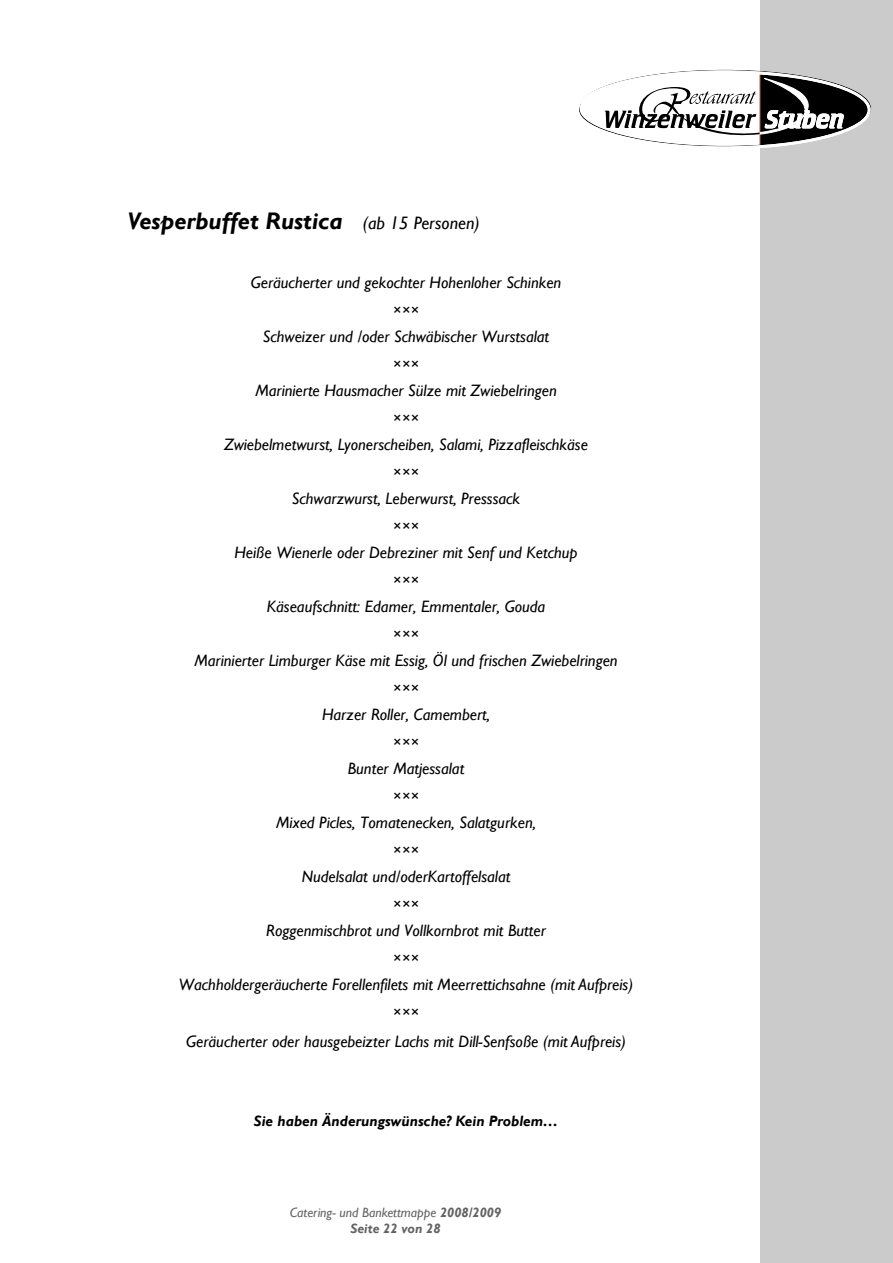
<style>
.page{position:relative;width:893px;height:1263px;background:#fff}
.page>*{position:absolute;margin:0;border:0;box-sizing:border-box;transform-origin:0 0}
.t1{font:italic 700 24px "Gill Sans";color:#000}
.t2{font:italic 16.5px "Gill Sans";color:#000}
.t3{font:italic 15px "Gill Sans";color:#000}
.t4{font:italic 700 15px "Gill Sans";color:#000}
.t5{font:italic 13.5px/16.2px "Gill Sans";color:#636363;text-align:center}
.s1{font-weight:400;font-size:18px}
.s2{font-weight:700}
</style>
<div class="page">
<div style="left:760px;top:0;width:133px;height:1263px;background:#cbcbcc"></div>
<svg style="left:579px;top:71px;width:291px;height:77px"></svg>
<h1 class="t1" style="left:128px;top:207px;width:354px">Vesperbuffet Rustica <span class="s1">(ab 15 Personen)</span></h1>
<p class="t2" style="left:251px;top:273px;width:312px">Geräucherter und gekochter Hohenloher Schinken</p>
<p class="t3" style="left:393px;top:301px;width:28px">×××</p>
<p class="t2" style="left:263px;top:327px;width:288px">Schweizer und /oder Schwäbischer Wurstsalat</p>
<p class="t3" style="left:393px;top:355px;width:28px">×××</p>
<p class="t2" style="left:255px;top:381px;width:303px">Marinierte Hausmacher Sülze mit Zwiebelringen</p>
<p class="t3" style="left:393px;top:409px;width:28px">×××</p>
<p class="t2" style="left:224px;top:435px;width:365px">Zwiebelmetwurst, Lyonerscheiben, Salami, Pizzafleischkäse</p>
<p class="t3" style="left:393px;top:463px;width:28px">×××</p>
<p class="t2" style="left:292px;top:489px;width:230px">Schwarzwurst, Leberwurst, Presssack</p>
<p class="t3" style="left:393px;top:517px;width:28px">×××</p>
<p class="t2" style="left:234px;top:543px;width:345px">Heiße Wienerle oder Debreziner mit Senf und Ketchup</p>
<p class="t3" style="left:393px;top:571px;width:28px">×××</p>
<p class="t2" style="left:267px;top:597px;width:280px">Käseaufschnitt: Edamer, Emmentaler, Gouda</p>
<p class="t3" style="left:393px;top:625px;width:28px">×××</p>
<p class="t2" style="left:194px;top:651px;width:425px">Marinierter Limburger Käse mit Essig, Öl und frischen Zwiebelringen</p>
<p class="t3" style="left:393px;top:679px;width:28px">×××</p>
<p class="t2" style="left:322px;top:705px;width:170px">Harzer Roller, Camembert,</p>
<p class="t3" style="left:393px;top:733px;width:28px">×××</p>
<p class="t2" style="left:348px;top:759px;width:118px">Bunter Matjessalat</p>
<p class="t3" style="left:393px;top:787px;width:28px">×××</p>
<p class="t2" style="left:276px;top:813px;width:261px">Mixed Picles, Tomatenecken, Salatgurken,</p>
<p class="t3" style="left:393px;top:841px;width:28px">×××</p>
<p class="t2" style="left:302px;top:867px;width:210px">Nudelsalat und/oderKartoffelsalat</p>
<p class="t3" style="left:393px;top:895px;width:28px">×××</p>
<p class="t2" style="left:266px;top:921px;width:281px">Roggenmischbrot und Vollkornbrot mit Butter</p>
<p class="t3" style="left:393px;top:949px;width:28px">×××</p>
<p class="t2" style="left:179px;top:975px;width:456px">Wachholdergeräucherte Forellenfilets mit Meerrettichsahne (mit Aufpreis)</p>
<p class="t3" style="left:393px;top:1003px;width:28px">×××</p>
<p class="t2" style="left:186px;top:1032px;width:441px">Geräucherter oder hausgebeizter Lachs mit Dill-Senfsoße (mit Aufpreis)</p>
<p class="t4" style="left:254px;top:1113px;width:306px">Sie haben Änderungswünsche? Kein Problem…</p>
<p class="t5" style="left:290px;top:1204px;width:213px">Catering- und Bankettmappe <span class="s2">2008/2009<br>Seite 22 von 28</span></p>
</div>
